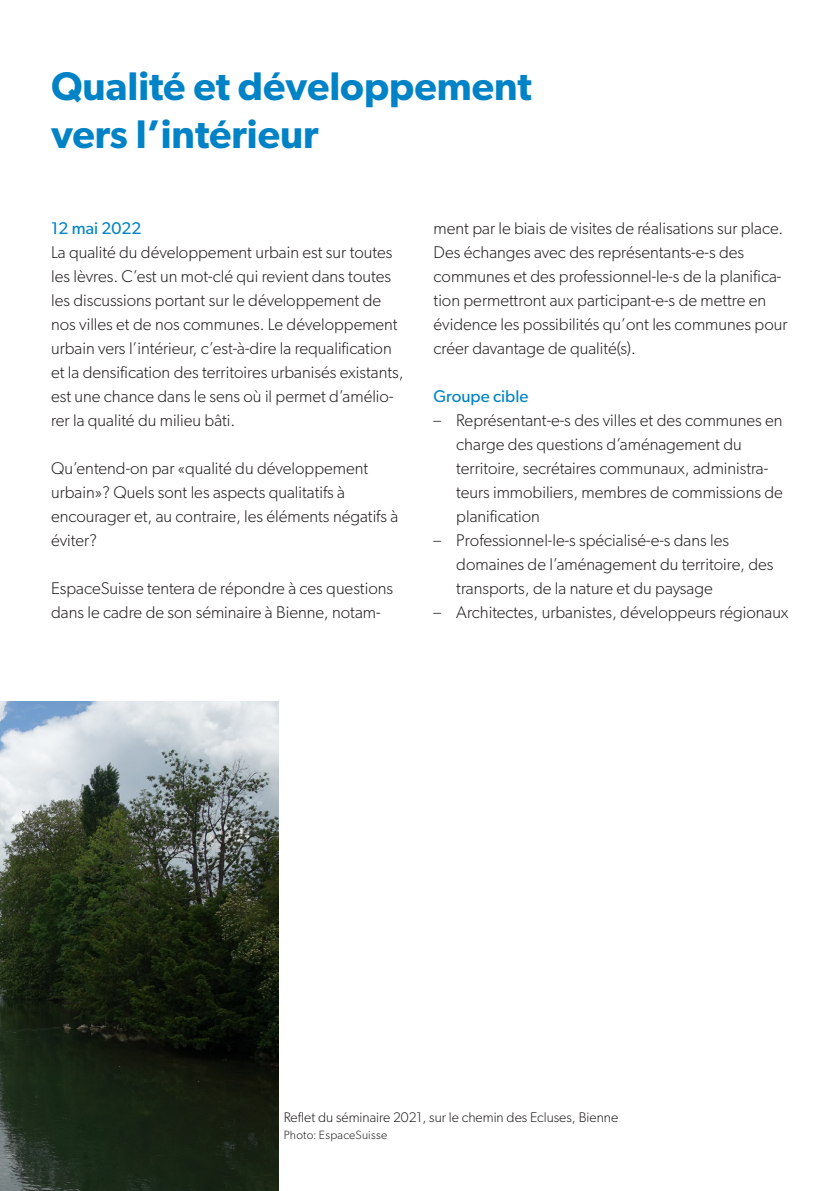
<style>
.page{position:relative;width:840px;height:1191px;background:#fff}
.page>*{position:absolute;margin:0;border:0;box-sizing:border-box;transform-origin:0 0}
.t1{font:600 40px/48px "Gibson";color:#0083c6}
.t2{font:300 17px/24px "Gibson";color:#231f20}
.t3{font:17px "Gibson";color:#0083c6}
.t4{font:300 14px "Gibson";color:#231f20}
.t5{font:300 12px "Gibson";letter-spacing:.02em;color:#231f20}
</style>
<div class="page">
<img style="left:0;top:701px;width:279px;height:490px">
<h1 class="t1" style="left:51px;top:61px;width:482px">Qualité et développement vers l’intérieur</h1>
<p class="t3" style="left:51px;top:217px;width:92px">12 mai 2022</p>
<p class="t2" style="left:51px;top:240px;width:354px">La qualité du développement urbain est sur toutes les lèvres. C’est un mot-clé qui revient dans toutes les discussions portant sur le développement de nos villes et de nos communes. Le développement urbain vers l’intérieur, c’est-à-dire la requalification et la densification des territoires urbanisés existants, est une chance dans le sens où il permet d’amélio&shy;rer la qualité du milieu bâti.</p>
<p class="t2" style="left:51px;top:456px;width:348px">Qu’entend-on par «qualité du développement urbain»? Quels sont les aspects qualitatifs à encourager et, au contraire, les éléments négatifs à éviter?</p>
<p class="t2" style="left:51px;top:576px;width:343px">EspaceSuisse tentera de répondre à ces questions dans le cadre de son séminaire à Bienne, notam-</p>
<p class="t2" style="left:433px;top:216px;width:355px">ment par le biais de visites de réalisations sur place.<br>Des échanges avec des représentants-e-s des communes et des professionnel-le-s de la planifica&shy;tion permettront aux participant-e-s de mettre en évidence les possibilités qu’ont les communes pour créer davantage de qualité(s).</p>
<p class="t3" style="left:433px;top:386px;width:96px">Groupe cible</p>
<p class="t2" style="left:456px;top:408px;width:328px;text-indent:-23px">– Représentant-e-s des villes et des communes en charge des questions d’aménagement du territoire, secrétaires communaux, administra&shy;teurs immobiliers, membres de commissions de planification</p>
<p class="t2" style="left:456px;top:528px;width:318px;text-indent:-23px">– Professionnel-le-s spécialisé-e-s dans les domaines de l’aménagement du territoire, des transports, de la nature et du paysage</p>
<p class="t2" style="left:433px;top:600px;width:356px">– Architectes, urbanistes, développeurs régionaux</p>
<p class="t4" style="left:283px;top:1108px;width:336px">Reflet du séminaire 2021, sur le chemin des Ecluses, Bienne</p>
<p class="t5" style="left:283px;top:1127px;width:105px">Photo: EspaceSuisse</p>
</div>
